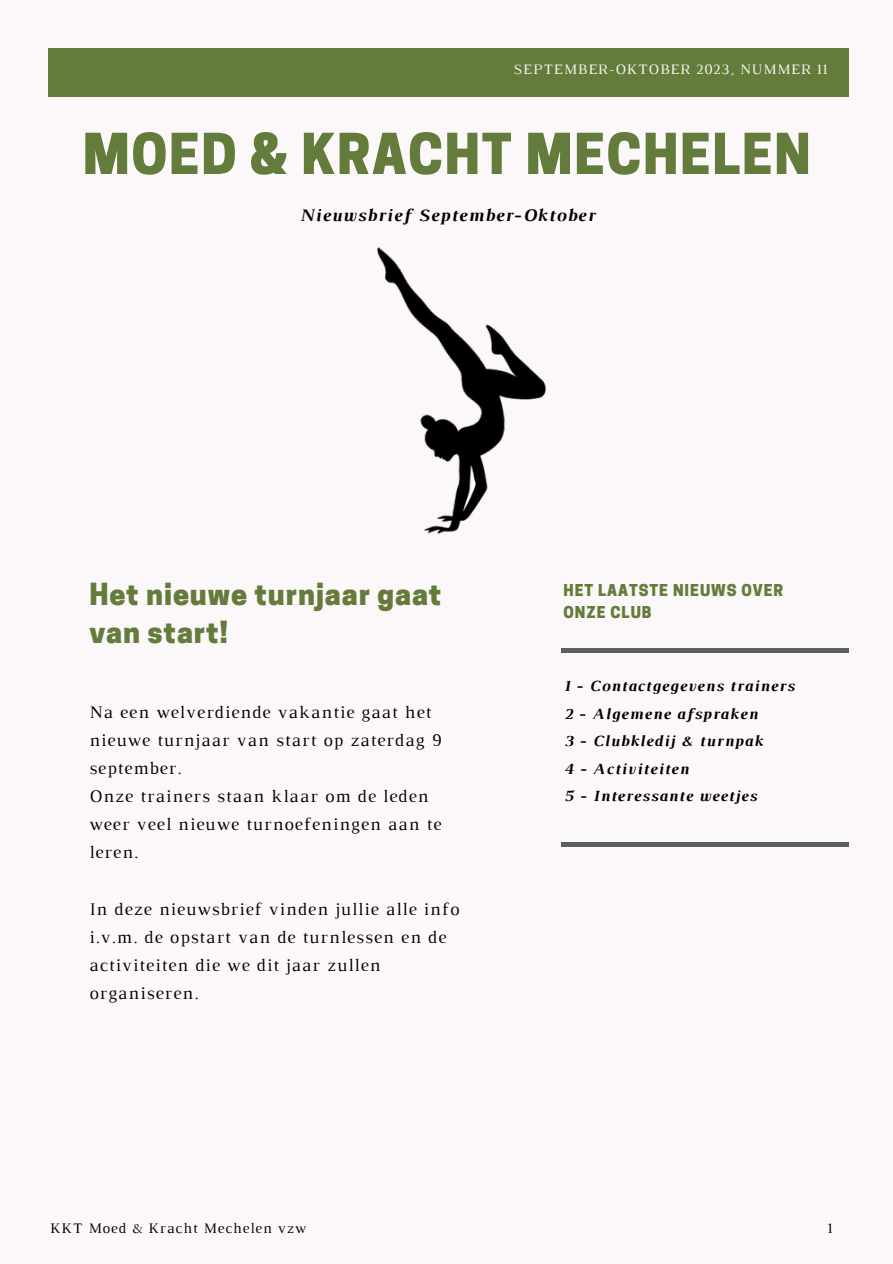
<style>
.page{position:relative;width:893px;height:1264px;background:#fff}
.page>*{position:absolute;margin:0;border:0;box-sizing:border-box;transform-origin:0 0}
.t1{font:800 52.8px "Cooper Hewitt";letter-spacing:.03em;color:#647c3b}
.t2{font:800 28.65px/37.3px "Cooper Hewitt";letter-spacing:.03em;color:#647c3b}
.t3{font:18px/28.2px "Luthier";letter-spacing:.06em;color:#000}
.t4{font:italic 700 18px "Luthier";letter-spacing:.06em;color:#000}
.t5{font:italic 700 15.9px/27.5px "Luthier";letter-spacing:.06em;color:#000}
.t6{font:800 15.3px/22.2px "Cooper Hewitt";letter-spacing:.06em;color:#647c3b}
.t7{font:14.85px "Luthier";letter-spacing:.06em;color:#000}
.t8{font:14.7px "Luthier";letter-spacing:.06em;color:#fcf7f8}
</style>
<div class="page">
<div style="left:0;top:0;width:892px;height:1263px;background:#fcf7f8"></div>
<div style="left:48px;top:48px;width:800px;height:49px;background:#647c3b"></div>
<hr style="left:561px;top:648px;width:287px;height:4px;background:#5d5e60">
<div style="left:561px;top:842px;width:287px;height:5px;background:#5d5e60"></div>
<img style="left:377px;top:247px;width:169px;height:287px">
<h5 class="t8" style="left:513px;top:64px;width:315px">SEPTEMBER-OKTOBER 2023, NUMMER 11</h5>
<h1 class="t1" style="left:83px;top:134px;width:729px">MOED &amp; KRACHT MECHELEN</h1>
<h4 class="t4" style="left:299px;top:208px;width:296px">Nieuwsbrief September-Oktober</h4>
<h4 class="t2" style="left:89px;top:579px;width:353px">Het nieuwe turnjaar gaat van start!</h4>
<h4 class="t3" style="left:89px;top:699px;width:354px">Na een welverdiende vakantie gaat het nieuwe turnjaar van start op zaterdag 9 september.<br>Onze trainers staan klaar om de leden weer veel nieuwe turnoefeningen aan te leren.</h4>
<h3 class="t3" style="left:89px;top:896px;width:371px">In deze nieuwsbrief vinden jullie alle info i.v.m. de opstart van de turnlessen en de activiteiten die we dit jaar zullen organiseren.</h3>
<h2 class="t6" style="left:563px;top:580px;width:221px">HET LAATSTE NIEUWS OVER<br>ONZE CLUB</h2>
<p class="t5" style="left:563px;top:673px;width:232px">1 - Contactgegevens trainers<br>2 - Algemene afspraken<br>3 - Clubkledij &amp; turnpak<br>4 - Activiteiten<br>5 - Interessante weetjes</p>
<p class="t7" style="left:50px;top:1222px;width:258px">KKT Moed &amp; Kracht Mechelen vzw</p>
<p class="t7" style="left:827px;top:1222px;width:6px">1</p>
</div>
